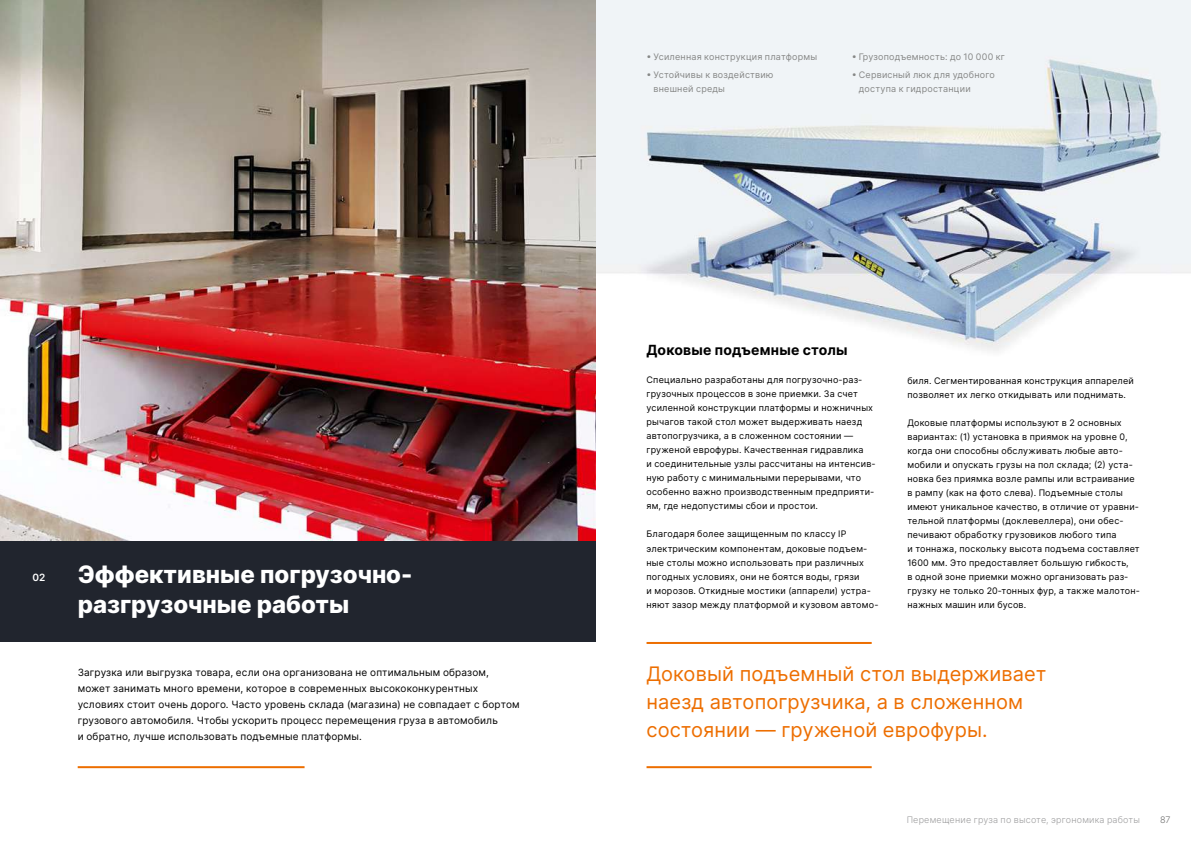
<style>
.page{position:relative;width:1191px;height:842px;background:#fff}
.page>*{position:absolute;margin:0;border:0;box-sizing:border-box;transform-origin:0 0}
.t1{font:800 24px/30px "Inter";color:#fff}
.t2{font:20px/28px "Inter";letter-spacing:.005em;color:#ed6e00}
.t3{font:700 14px "Inter";letter-spacing:.015em;color:#000}
.t4{font:10px/16px "Inter";letter-spacing:.015em;color:#000}
.t5{font:600 10px "Inter";color:#fff}
.t6{font:9px/14px "Inter";letter-spacing:.02em;color:#000}
.t7{font:9px/14px "Inter";letter-spacing:.02em;color:#868786}
.t8{font:300 9px "Inter";letter-spacing:.02em;color:#9c9c9d}
.t9{font:300 9px "Inter";color:#6e6e6e}
</style>
<div class="page">
<img style="left:595px;top:0;width:596px;height:769px">
<hr style="left:78px;top:766px;width:226px;height:2px;background:#ed6e00">
<hr style="left:646px;top:642px;width:225px;height:2px;background:#ed6e00">
<hr style="left:646px;top:766px;width:225px;height:2px;background:#ed6e00">
<div style="left:0;top:523px;width:595px;height:119px;background:#21252e"></div>
<img style="left:0;top:0;width:595px;height:541px">
<p class="t5" style="left:32px;top:570px;width:14px">02</p>
<h1 class="t1" style="left:78px;top:559px;width:336px">Эффективные погрузочно&shy;разгрузочные работы</h1>
<p class="t4" style="left:78px;top:664px;width:443px">Загрузка или выгрузка товара, если она организована не оптимальным образом, может занимать много времени, которое в современных высококонкурентных условиях стоит очень дорого. Часто уровень склада (магазина) не совпадает с бортом грузового автомобиля. Чтобы ускорить процесс перемещения груза в автомобиль<br>и обратно, лучше использовать подъемные платформы.</p>
<p class="t7" style="left:646px;top:49px;width:172px">• Усиленная конструкция платформы</p>
<p class="t7" style="left:653px;top:67px;width:121px;text-indent:-7px">• Устойчивы к воздействию внешней среды</p>
<p class="t7" style="left:852px;top:49px;width:155px">• Грузоподъемность: до 10 000 кг</p>
<p class="t7" style="left:859px;top:67px;width:138px;text-indent:-7px">• Сервисный люк для удобного доступа к гидростанции</p>
<h3 class="t3" style="left:646px;top:340px;width:203px">Доковые подъемные столы</h3>
<p class="t6" style="left:646px;top:373px;width:230px">Специально разработаны для погрузочно-раз&shy;грузочных процессов в зоне приемки. За счет усиленной конструкции платформы и ножничных рычагов такой стол может выдерживать наезд автопогрузчика, а в сложенном состоянии — груженой еврофуры. Качественная гидравлика<br>и соединительные узлы рассчитаны на интенсив&shy;ную работу с минимальными перерывами, что особенно важно производственным предприяти&shy;ям, где недопустимы сбои и простои.</p>
<p class="t6" style="left:646px;top:527px;width:233px">Благодаря более защищенным по классу IP электрическим компонентам, доковые подъем&shy;ные столы можно использовать при различных погодных условиях, они не боятся воды, грязи<br>и морозов. Откидные мостики (аппарели) устра&shy;няют зазор между платформой и кузовом автомо-</p>
<p class="t6" style="left:907px;top:373px;width:228px">биля. Сегментированная конструкция аппарелей позволяет их легко откидывать или поднимать.</p>
<p class="t6" style="left:907px;top:415px;width:234px">Доковые платформы используют в 2 основных вариантах: (1) установка в приямок на уровне 0, когда они способны обслуживать любые авто&shy;мобили и опускать грузы на пол склада; (2) уста&shy;новка без приямка возле рампы или встраивание в рампу (как на фото слева). Подъемные столы имеют уникальное качество, в отличие от уравни&shy;тельной платформы (доклевеллера), они обес&shy;печивают обработку грузовиков любого типа<br>и тоннажа, поскольку высота подъема составляет 1600 мм. Это предоставляет большую гибкость,<br>в одной зоне приемки можно организовать раз&shy;грузку не только 20-тонных фур, а также малотон&shy;нажных машин или бусов.</p>
<h2 class="t2" style="left:646px;top:660px;width:401px">Доковый подъемный стол выдерживает наезд автопогрузчика, а в сложенном состоянии — груженой еврофуры.</h2>
<p class="t8" style="left:906px;top:813px;width:235px">Перемещение груза по высоте, эргономика работы</p>
<p class="t9" style="left:1160px;top:813px;width:12px">87</p>
</div>
